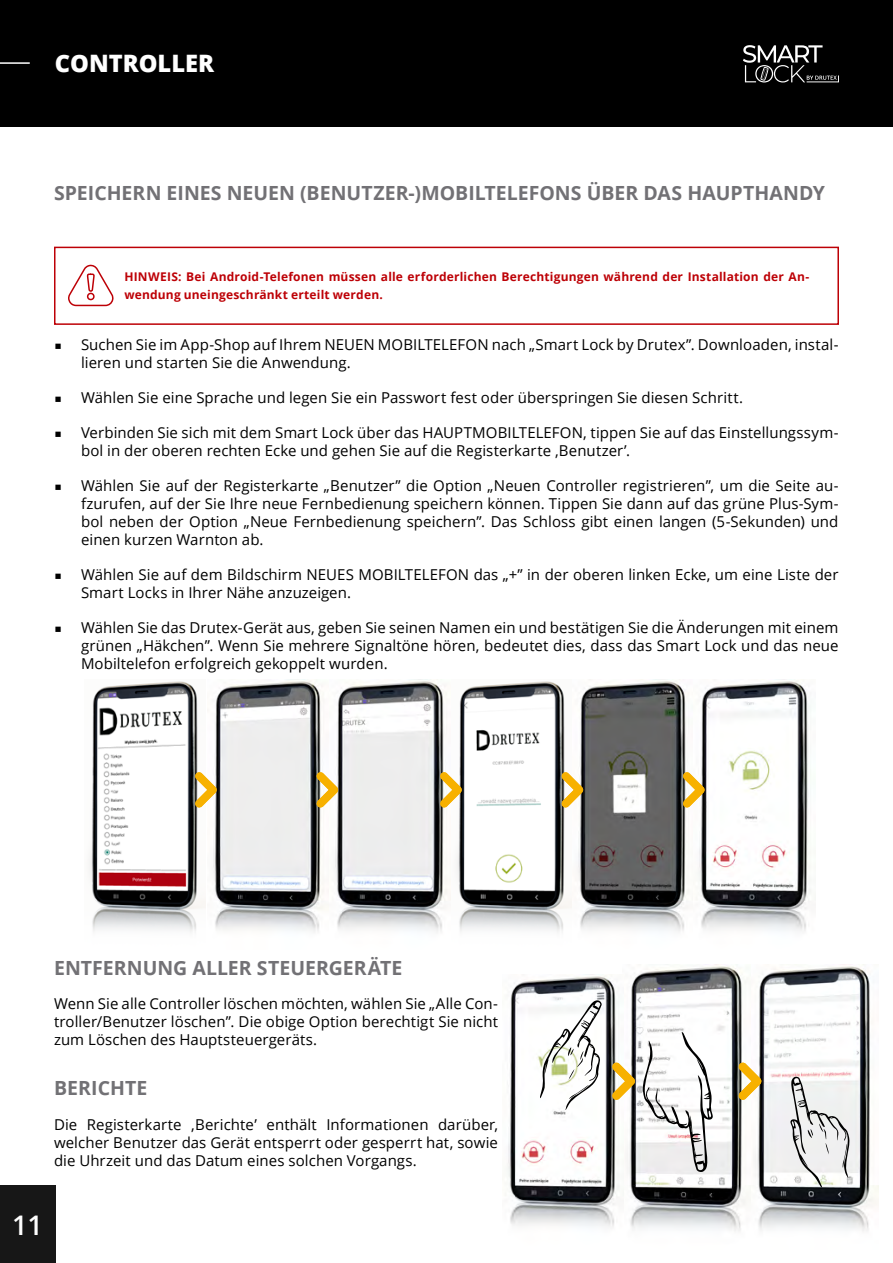
<style>
.page{position:relative;width:893px;height:1263px;background:#fff}
.page>*{position:absolute;margin:0;border:0;box-sizing:border-box;transform-origin:0 0}
.t1{font:600 27px "Open Sans";color:#fff}
.t2{font:800 24px "Open Sans";color:#fff}
.t3{font:700 19.5px "Open Sans";color:#727175}
.t4{font:15px/18px "Open Sans";letter-spacing:.005em;color:#000;text-align:justify}
.t5{font:700 12px/18px "Open Sans";letter-spacing:.015em;color:#bd0006}
.s1{font-family:"Montserrat";font-weight:300;font-size:13.5px}
</style>
<div class="page">
<div style="left:0;top:1185px;width:55px;height:78px;background:#171717"></div>
<img style="left:627px;top:964px;width:251px;height:267px">
<svg style="left:790px;top:1076px;width:60px;height:111px"></svg>
<svg style="left:642px;top:1032px;width:71px;height:141px"></svg>
<img style="left:508px;top:975px;width:111px;height:252px">
<svg style="left:738px;top:1062px;width:24px;height:39px"></svg>
<svg style="left:612px;top:1062px;width:23px;height:39px"></svg>
<svg style="left:540px;top:1000px;width:62px;height:110px"></svg>
<div style="left:0;top:0;width:893px;height:126px;background:#000"></div>
<hr style="left:0;top:62px;width:30px;height:2px;background:#fff">
<svg style="left:743px;top:45px;width:96px;height:37px"></svg>
<div style="left:54px;top:247px;width:785px;height:78px;border:2px solid #bd0006"></div>
<svg style="left:68px;top:264px;width:46px;height:43px"></svg>
<img style="left:89px;top:681px;width:116px;height:251px">
<img style="left:213px;top:679px;width:112px;height:253px">
<img style="left:335px;top:679px;width:476px;height:253px">
<svg style="left:195px;top:772px;width:22px;height:36px"></svg>
<svg style="left:316px;top:772px;width:22px;height:36px"></svg>
<svg style="left:440px;top:772px;width:22px;height:36px"></svg>
<svg style="left:561px;top:772px;width:23px;height:36px"></svg>
<svg style="left:683px;top:772px;width:22px;height:36px"></svg>
<h2 class="t2" style="left:55px;top:45px;width:161px">CONTROLLER</h2>
<h3 class="t3" style="left:54px;top:179px;width:773px">SPEICHERN EINES NEUEN (BENUTZER-)MOBILTELEFONS ÜBER DAS HAUPTHANDY</h3>
<p class="t5" style="left:124px;top:268px;width:686px">HINWEIS: Bei Android-Telefonen müssen alle erforderlichen Berechtigungen während der Installation der An&shy;wendung uneingeschränkt erteilt werden.</p>
<p class="t4" style="left:81px;top:335px;width:759px;text-indent:-27px"><span class="s1">■</span> Suchen Sie im App-Shop auf Ihrem NEUEN MOBILTELEFON nach „Smart Lock by Drutex”. Downloaden, instal&shy;lieren und starten Sie die Anwendung.</p>
<p class="t4" style="left:54px;top:388px;width:690px"><span class="s1">■</span> Wählen Sie eine Sprache und legen Sie ein Passwort fest oder überspringen Sie diesen Schritt.</p>
<p class="t4" style="left:81px;top:423px;width:759px;text-indent:-27px"><span class="s1">■</span> Verbinden Sie sich mit dem Smart Lock über das HAUPTMOBILTELEFON, tippen Sie auf das Einstellungssym&shy;bol in der oberen rechten Ecke und gehen Sie auf die Registerkarte ‚Benutzer’.</p>
<p class="t4" style="left:81px;top:476px;width:759px;text-indent:-27px"><span class="s1">■</span> Wählen Sie auf der Registerkarte „Benutzer” die Option „Neuen Controller registrieren”, um die Seite au&shy;fzurufen, auf der Sie Ihre neue Fernbedienung speichern können. Tippen Sie dann auf das grüne Plus-Sym&shy;bol neben der Option „Neue Fernbedienung speichern”. Das Schloss gibt einen langen (5-Sekunden) und einen kurzen Warnton ab.</p>
<p class="t4" style="left:81px;top:565px;width:759px;text-indent:-27px"><span class="s1">■</span> Wählen Sie auf dem Bildschirm NEUES MOBILTELEFON das „+” in der oberen linken Ecke, um eine Liste der<br>Smart Locks in Ihrer Nähe anzuzeigen.</p>
<p class="t4" style="left:81px;top:618px;width:759px;text-indent:-27px"><span class="s1">■</span> Wählen Sie das Drutex-Gerät aus, geben Sie seinen Namen ein und bestätigen Sie die Änderungen mit einem grünen „Häkchen”. Wenn Sie mehrere Signaltöne hören, bedeutet dies, dass das Smart Lock und das neue Mobiltelefon erfolgreich gekoppelt wurden.</p>
<h3 class="t3" style="left:54px;top:954px;width:350px">ENTFERNUNG ALLER STEUERGERÄTE</h3>
<p class="t4" style="left:54px;top:994px;width:446px">Wenn Sie alle Controller löschen möchten, wählen Sie „Alle Con&shy;troller/Benutzer löschen”. Die obige Option berechtigt Sie nicht zum Löschen des Hauptsteuergeräts.</p>
<h3 class="t3" style="left:54px;top:1074px;width:95px">BERICHTE</h3>
<p class="t4" style="left:54px;top:1115px;width:445px">Die Registerkarte ‚Berichte’ enthält Informationen darüber, welcher Benutzer das Gerät entsperrt oder gesperrt hat, sowie die Uhrzeit und das Datum eines solchen Vorgangs.</p>
<h1 class="t1" style="left:12px;top:1206px;width:32px">11</h1>
</div>
